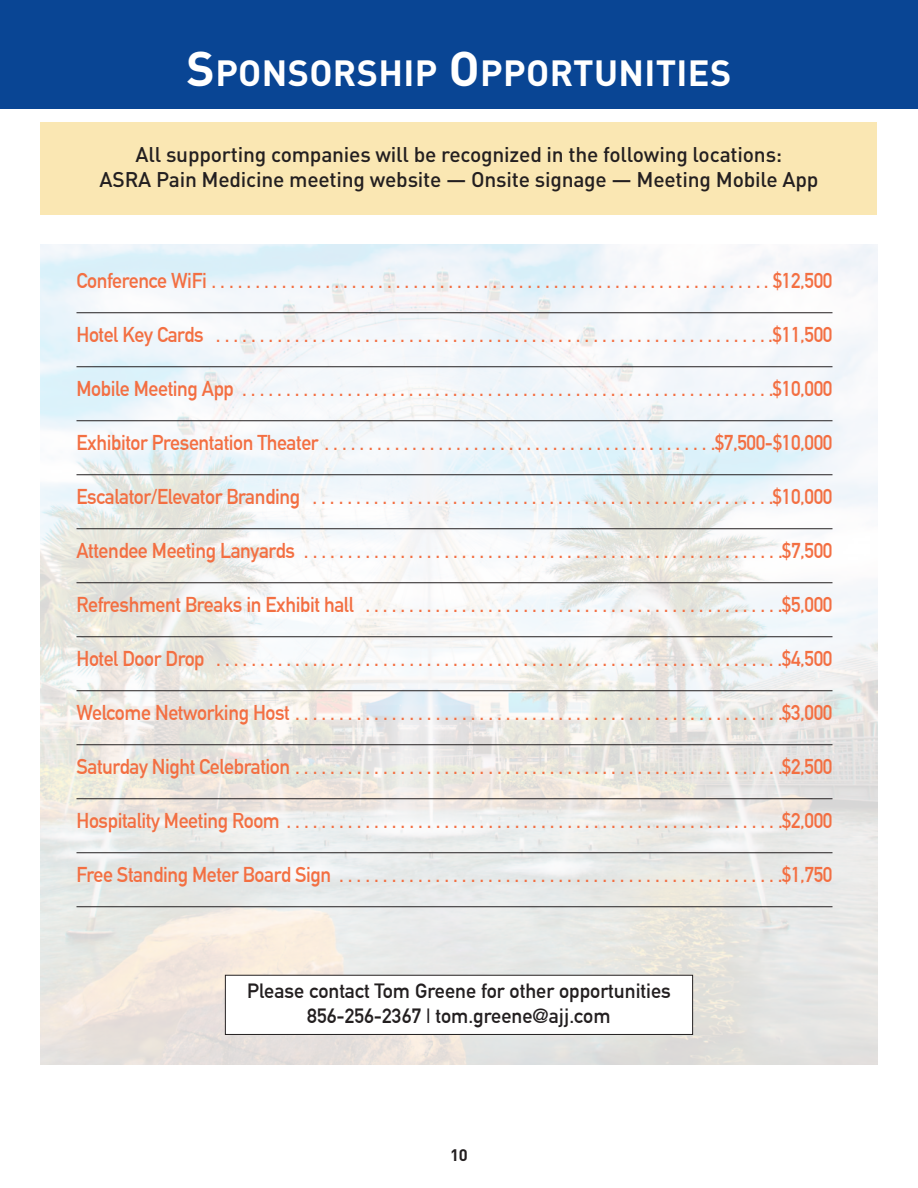
<style>
.page{position:relative;width:918px;height:1188px;background:#fff}
.page>*{position:absolute;margin:0;border:0;box-sizing:border-box;transform-origin:0 0}
.t1{font:700 36px "DINOT";letter-spacing:.01em;color:#fff}
.t2{font:700 21px "DIN Alternate";letter-spacing:-.02em;color:#f36f42;scale:.95 1}
.t3{font:500 21px "DINOT";letter-spacing:-.01em;color:#231f20}
.t4{font:700 20.25px "DIN Alternate";color:#231f20}
.t5{font:700 16.5px "DINOT";color:#231f20}
.s1{font-size:48px}
</style>
<div class="page">
<div style="left:0;top:0;width:918px;height:109px;background:#094594"></div>
<div style="left:40px;top:122px;width:838px;height:93px;background:#fae7b3"></div>
<img style="left:40px;top:244px;width:838px;height:821px">
<div style="left:225px;top:975px;width:468px;height:59px;background:#fff"></div>
<div style="left:225px;top:975px;width:468px;height:60px;border:1px solid #231f20"></div>
<hr style="left:76px;top:312px;width:756px;height:1px;background:#231f20">
<hr style="left:76px;top:366px;width:756px;height:1px;background:#231f20">
<hr style="left:76px;top:420px;width:756px;height:1px;background:#231f20">
<hr style="left:76px;top:474px;width:756px;height:1px;background:#231f20">
<hr style="left:76px;top:528px;width:756px;height:1px;background:#231f20">
<hr style="left:76px;top:582px;width:756px;height:1px;background:#231f20">
<hr style="left:76px;top:636px;width:756px;height:1px;background:#231f20">
<hr style="left:76px;top:690px;width:756px;height:1px;background:#231f20">
<hr style="left:76px;top:744px;width:756px;height:1px;background:#231f20">
<hr style="left:76px;top:798px;width:756px;height:1px;background:#231f20">
<hr style="left:76px;top:852px;width:756px;height:1px;background:#231f20">
<hr style="left:76px;top:906px;width:756px;height:1px;background:#231f20">
<p class="t1" style="left:187px;top:60px;width:546px"><span class="s1">S</span>PONSORSHIP <span class="s1">O</span>PPORTUNITIES</p>
<p class="t3" style="left:136px;top:147px;width:648px">All supporting companies will be recognized in the following locations:</p>
<p class="t3" style="left:100px;top:172px;width:720px">ASRA Pain Medicine meeting website — Onsite signage — Meeting Mobile App</p>
<p class="t2" style="left:77px;top:269px;width:797px">Conference WiFi . . . . . . . . . . . . . . . . . . . . . . . . . . . . . . . . . . . . . . . . . . . . . . . . . . . . . . . . . . . . . . . . $12,500</p>
<p class="t2" style="left:77px;top:323px;width:797px">Hotel Key Cards . . . . . . . . . . . . . . . . . . . . . . . . . . . . . . . . . . . . . . . . . . . . . . . . . . . . . . . . . . . . . . . .$11,500</p>
<p class="t2" style="left:77px;top:377px;width:797px">Mobile Meeting App . . . . . . . . . . . . . . . . . . . . . . . . . . . . . . . . . . . . . . . . . . . . . . . . . . . . . . . . . . . . .$10,000</p>
<p class="t2" style="left:77px;top:431px;width:797px">Exhibitor Presentation Theater . . . . . . . . . . . . . . . . . . . . . . . . . . . . . . . . . . . . . . . . . . . . .$7,500-$10,000</p>
<p class="t2" style="left:77px;top:485px;width:797px">Escalator/Elevator Branding . . . . . . . . . . . . . . . . . . . . . . . . . . . . . . . . . . . . . . . . . . . . . . . . . . . . .$10,000</p>
<p class="t2" style="left:77px;top:539px;width:797px">Attendee Meeting Lanyards . . . . . . . . . . . . . . . . . . . . . . . . . . . . . . . . . . . . . . . . . . . . . . . . . . . . . . .$7,500</p>
<p class="t2" style="left:77px;top:593px;width:797px">Refreshment Breaks in Exhibit hall . . . . . . . . . . . . . . . . . . . . . . . . . . . . . . . . . . . . . . . . . . . . . . . .$5,000</p>
<p class="t2" style="left:77px;top:647px;width:797px">Hotel Door Drop . . . . . . . . . . . . . . . . . . . . . . . . . . . . . . . . . . . . . . . . . . . . . . . . . . . . . . . . . . . . . . . . .$4,500</p>
<p class="t2" style="left:77px;top:701px;width:797px">Welcome Networking Host . . . . . . . . . . . . . . . . . . . . . . . . . . . . . . . . . . . . . . . . . . . . . . . . . . . . . . . .$3,000</p>
<p class="t2" style="left:77px;top:755px;width:797px">Saturday Night Celebration . . . . . . . . . . . . . . . . . . . . . . . . . . . . . . . . . . . . . . . . . . . . . . . . . . . . . . . .$2,500</p>
<p class="t2" style="left:77px;top:809px;width:797px">Hosp itality Meeting Room . . . . . . . . . . . . . . . . . . . . . . . . . . . . . . . . . . . . . . . . . . . . . . . . . . . . . . . . .$2,000</p>
<p class="t2" style="left:77px;top:863px;width:797px">Free Standing Meter Board Sign . . . . . . . . . . . . . . . . . . . . . . . . . . . . . . . . . . . . . . . . . . . . . . . . . . .$1,750</p>
<p class="t4" style="left:247px;top:979px;width:425px">Please contact Tom Greene for other opportunities</p>
<p class="t4" style="left:307px;top:1004px;width:305px">856-256-2367 | tom.greene@ajj.com</p>
<p class="t5" style="left:450px;top:1149px;width:19px">10</p>
</div>
